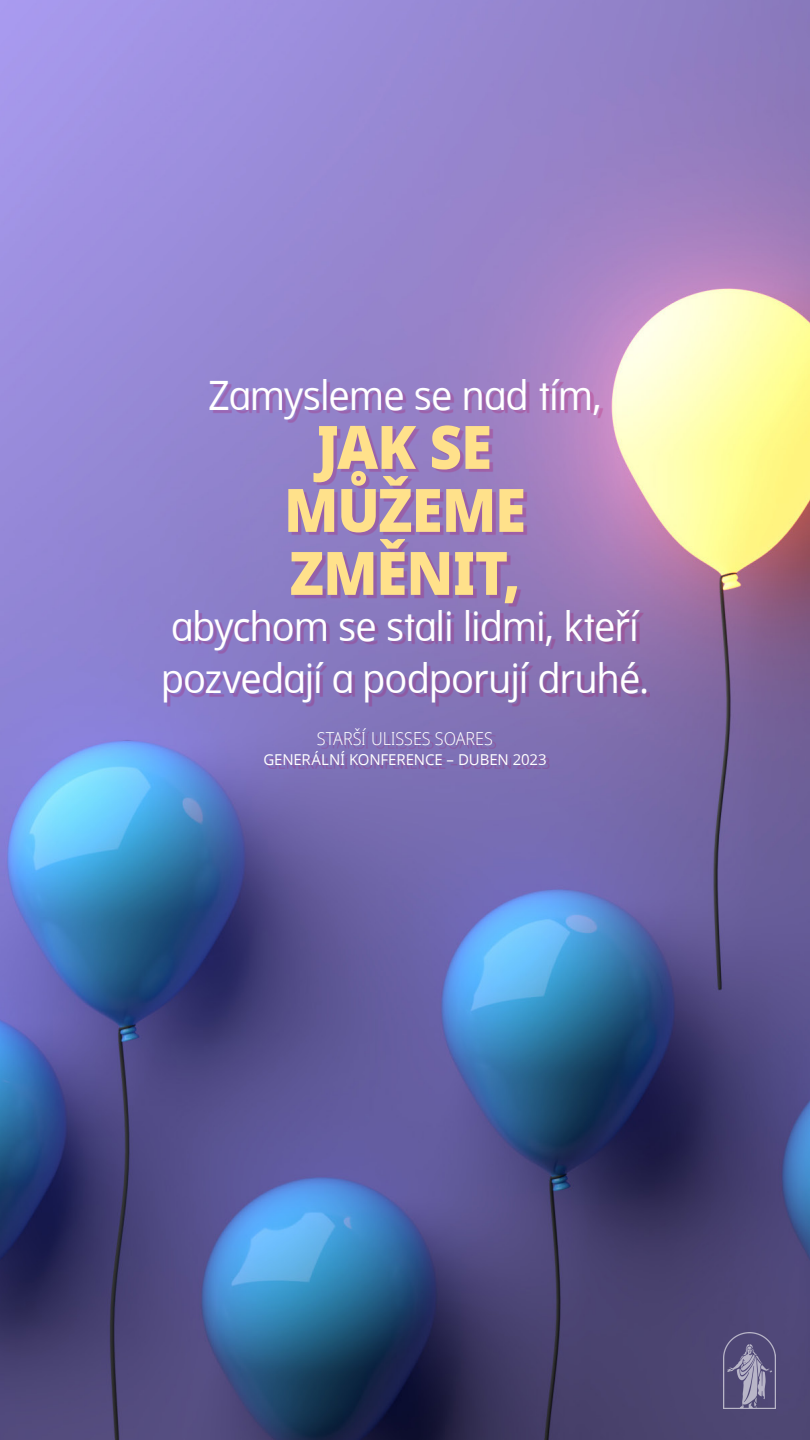
<style>
.page{position:relative;width:810px;height:1440px;background:#fff}
.page>*{position:absolute;margin:0;border:0;box-sizing:border-box;transform-origin:0 0}
.Pull_Quote_Ballard{font:800 60px/63px "Dots Solidlds Lat";letter-spacing:-.015em;color:#ffe18b;text-align:center;scale:.94 1}
.Pull_Quote_Ballard-2{font:40.5px/52.5px "Dots Solidlds Lat";letter-spacing:-.025em;color:#fff;scale:.94 1}
.Side_QT_Citation_Soa{font:300 18px "Dots Solid Condlds Lat";color:#fff}
.Side_QT_Citation_Soa-2{font:15px "Dots Solidlds Lat";letter-spacing:-.005em;color:#fff}
</style>
<div class="page">
<img style="left:0;top:0;width:810px;height:1440px">
<div style="left:167px;top:382px;width:483px;height:387px;background:#b4035b;opacity:.24"></div>
<img style="left:724px;top:1333px;width:51px;height:75px">
<p class="Pull_Quote_Ballard-2" style="left:208px;top:370px;width:420px">Zamysleme se nad tím,</p>
<p class="Pull_Quote_Ballard" style="left:284px;top:417px;width:259px">JAK SE<br>MŮŽEME<br>ZMĚNIT,</p>
<p class="Pull_Quote_Ballard-2" style="left:161px;top:600px;width:521px">abychom se stali lidmi, kteří pozvedají a podporují druhé.</p>
<p class="Side_QT_Citation_Soa" style="left:317px;top:725px;width:178px">STARŠÍ ULISSES SOARES</p>
<p class="Side_QT_Citation_Soa-2" style="left:263px;top:749px;width:285px">GENERÁLNÍ KONFERENCE – DUBEN 2023</p>
</div>
